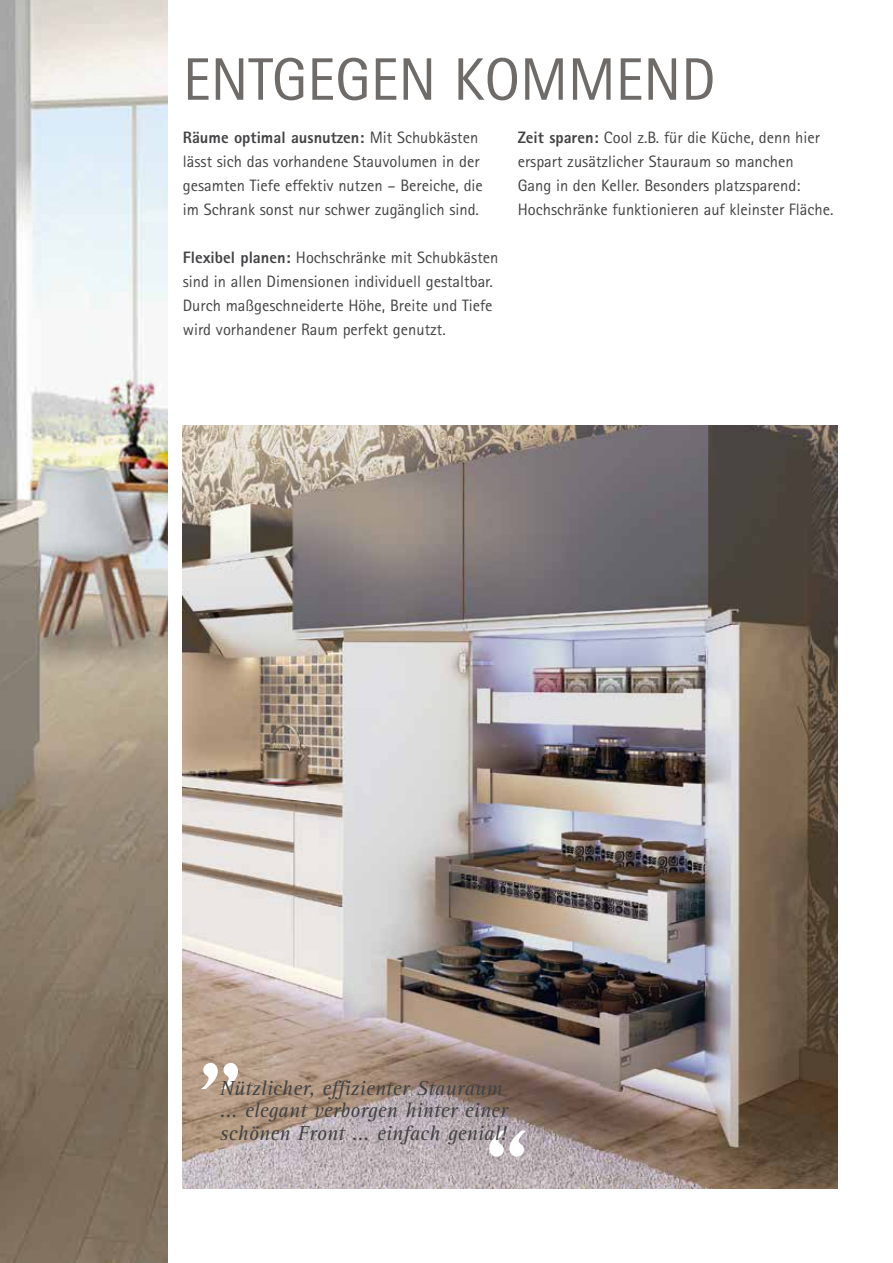
<style>
.page{position:relative;width:893px;height:1263px;background:#fff}
.page>*{position:absolute;margin:0;border:0;box-sizing:border-box;transform-origin:0 0}
.t1{font:60px "Rotis Sans Serif";color:#6e6b69}
.t2{font:italic 21px/22.5px "Rotis Serif";color:#434345}
.t3{font:16.5px/24px "Rotis Sans Serif Pro Cyr";color:#434345}
.s1{font-weight:800}
</style>
<div class="page">
<img style="left:183px;top:425px;width:655px;height:763px">
<img style="left:0;top:0;width:168px;height:1263px">
<svg style="left:201px;top:1063px;width:37px;height:26px"></svg>
<svg style="left:489px;top:1130px;width:37px;height:27px"></svg>
<h1 class="t1" style="left:183px;top:44px;width:534px">ENTGEGEN KOMMEND</h1>
<p class="t3" style="left:183px;top:126px;width:302px"><span class="s1">Räume optimal ausnutzen:</span> Mit Schubkästen lässt sich das vorhandene Stauvolumen in der gesamten Tiefe effektiv nutzen – Bereiche, die im Schrank sonst nur schwer zugänglich sind.</p>
<p class="t3" style="left:183px;top:246px;width:317px"><span class="s1">Flexibel planen:</span> Hochschränke mit Schubkästen sind in allen Dimensionen individuell gestaltbar.<br>Durch maßgeschneiderte Höhe, Breite und Tiefe wird vorhandener Raum perfekt genutzt.</p>
<p class="t3" style="left:518px;top:126px;width:317px"><span class="s1">Zeit sparen:</span> Cool z.B. für die Küche, denn hier erspart zusätzlicher Stauraum so manchen<br>Gang in den Keller. Besonders platzsparend:<br>Hochschränke funktionieren auf kleinster Fläche.</p>
<p class="t2" style="left:220px;top:1077px;width:289px">Nützlicher, effizienter Stauraum ... elegant verborgen hinter einer schönen Front ... einfach genial!</p>
</div>
